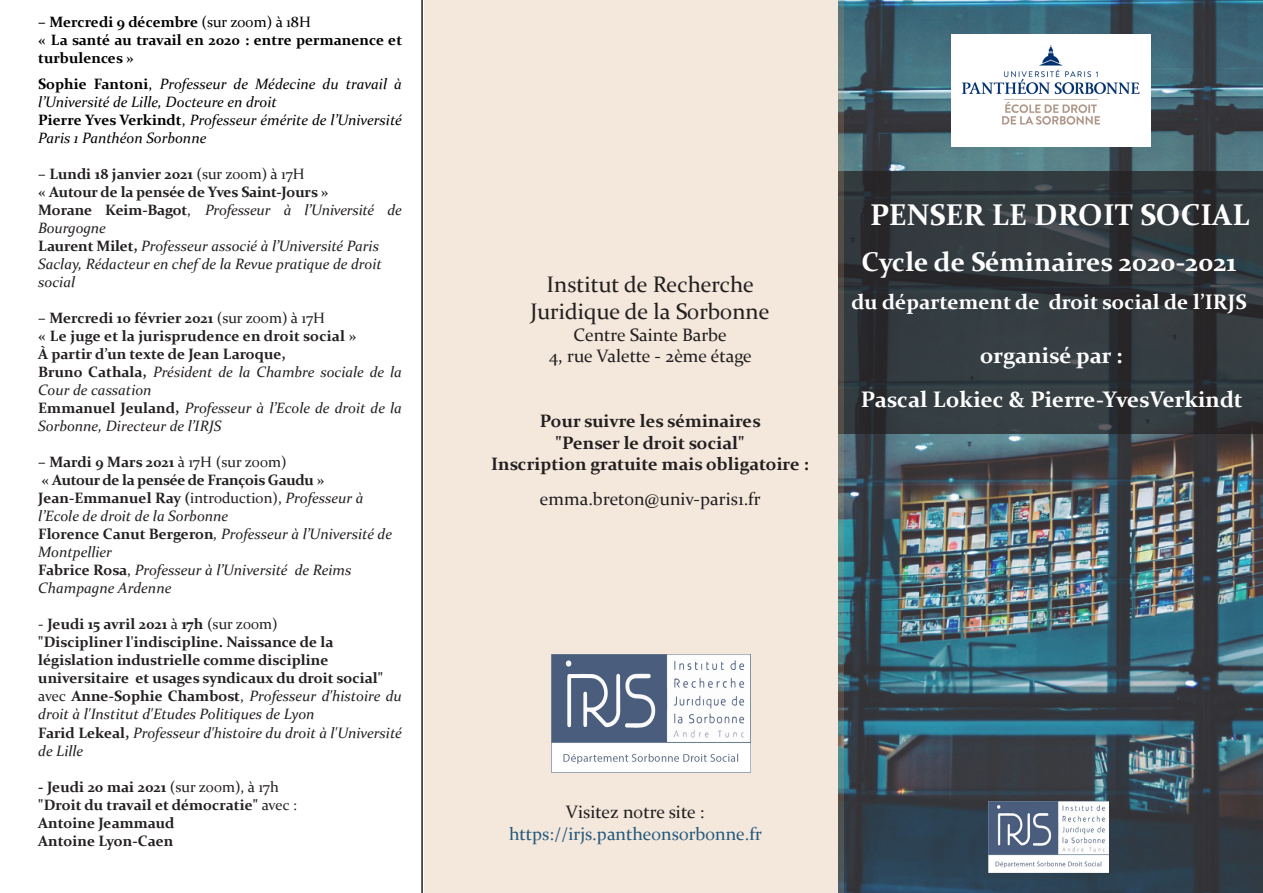
<style>
.page{position:relative;width:1263px;height:893px;background:#fff}
.page>*{position:absolute;margin:0;border:0;box-sizing:border-box;transform-origin:0 0}
.t1{font:700 30px "Constantia";color:#fff}
.t2{font:700 27px "Constantia";color:#fff}
.t3{font:700 22.5px "Constantia";color:#fff}
.t4{font:22.5px "Constantia";color:#231f20}
.t5{font:700 21px "Constantia";color:#fff}
.t6{font:700 18px "Constantia";color:#231f20}
.t7{font:18px/21.6px "Constantia";color:#231f20;text-align:center}
.t8{font:18px/21.6px "Constantia";color:#255a7d;text-align:center}
.t9{font:italic 15px/18px "Constantia";color:#231f20}
.t10{font:700 15px/18px "Constantia";color:#231f20}
.t11{font:italic 15px/18px "Constantia";color:#000}
.t12{font:700 15px/18px "Constantia";color:#000}
.t13{font:700 15px "Constantia";letter-spacing:-.02em;color:#231f20}
.s1{font-weight:400}
.s2{font-weight:700;font-style:normal}
.s3{font-style:normal}
.s4{color:#231f20}
</style>
<div class="page">
<img style="left:843px;top:0;width:420px;height:893px">
<svg style="left:843px;top:171px;width:420px;height:263px;background:#31383b"></svg>
<div style="left:424px;top:0;width:419px;height:893px;background:#f4e8dc"></div>
<img style="left:989px;top:801px;width:120px;height:71px">
<img style="left:952px;top:35px;width:199px;height:112px">
<img style="left:552px;top:655px;width:199px;height:118px">
<hr style="left:421px;top:0;width:2px;height:893px;background:#231f20">
<p class="t12" style="left:38px;top:12px;width:274px">– Mercredi 9 décembre <span class="s1">(sur zoom) à 18H</span></p>
<p class="t12" style="left:38px;top:30px;width:365px">« La santé au travail en 2020 : entre permanence et turbulences »</p>
<p class="t11" style="left:38px;top:75px;width:365px"><span class="s2">Sophie Fantoni</span><span class="s3">,</span> Professeur de Médecine du travail à l’Université de Lille, Docteure en droit</p>
<p class="t11" style="left:38px;top:111px;width:365px"><span class="s2">Pierre Yves Verkindt</span><span class="s3">,</span> Professeur émérite de l’Université<br>Paris 1 Panthéon Sorbonne</p>
<p class="t10" style="left:38px;top:165px;width:268px">– Lundi 18 janvier 2021 <span class="s1">(sur zoom) à 17H</span></p>
<p class="t10" style="left:38px;top:183px;width:292px">« Autour de la pensée de Yves Saint-Jours »</p>
<p class="t9" style="left:38px;top:201px;width:365px"><span class="s2">Morane Keim-Bagot</span><span class="s3">,</span> Professeur à l’Université de<br>Bourgogne</p>
<p class="t9" style="left:38px;top:237px;width:345px"><span class="s2">Laurent Milet,</span> Professeur associé à l’Université Paris<br>Saclay, Rédacteur en chef de la Revue pratique de droit social</p>
<p class="t10" style="left:38px;top:309px;width:288px">– Mercredi 10 février 2021 <span class="s1">(sur zoom) à 17H</span></p>
<p class="t10" style="left:38px;top:327px;width:320px">« Le juge et la jurisprudence en droit social »</p>
<p class="t10" style="left:38px;top:345px;width:249px">À partir d’un texte de Jean Laroque,</p>
<p class="t9" style="left:38px;top:363px;width:365px"><span class="s2">Bruno Cathala,</span> Président de la Chambre sociale de la<br>Cour de cassation</p>
<p class="t9" style="left:38px;top:399px;width:365px"><span class="s2">Emmanuel Jeuland,</span> Professeur à l’Ecole de droit de la<br>Sorbonne, Directeur de l’IRJS</p>
<p class="t10" style="left:38px;top:453px;width:250px">– Mardi 9 Mars 2021 <span class="s1">à 17H (sur zoom)</span></p>
<p class="t13" style="left:42px;top:470px;width:285px">« Autour de la pensée de François Gaudu »</p>
<p class="t9" style="left:38px;top:489px;width:327px"><span class="s2">Jean-Emmanuel Ray (</span><span class="s3">introduction),</span> Professeur à l’Ecole de droit de la Sorbonne</p>
<p class="t9" style="left:38px;top:525px;width:355px"><span class="s2">Florence Canut Bergeron</span>, Professeur à l’Université de<br>Montpellier</p>
<p class="t9" style="left:38px;top:561px;width:315px"><span class="s2">Fabrice Rosa</span><span class="s3">,</span> Professeur à l’Université de Reims<br>Champagne Ardenne</p>
<p class="t10" style="left:38px;top:615px;width:346px"><span class="s1">-</span> Jeudi 15 avril 2021 <span class="s1">à</span> 17h <span class="s1">(sur zoom)<br></span>"Discipliner l'indiscipline. Naissance de la législation industrielle comme discipline universitaire et usages syndicaux du droit social"</p>
<p class="t9" style="left:38px;top:687px;width:365px"><span class="s3">avec</span> <span class="s2">Anne-Sophie Chambost</span><span class="s3">,</span> Professeur d'histoire du droit à l'Institut d'Etudes Politiques de Lyon</p>
<p class="t9" style="left:38px;top:723px;width:365px"><span class="s2">Farid Lekeal,</span> Professeur d'histoire du droit à l'Université de Lille</p>
<p class="t10" style="left:38px;top:777px;width:242px">- Jeudi 20 mai 2021 <span class="s1">(sur zoom), à 17h</span></p>
<p class="t10" style="left:38px;top:795px;width:260px">"Droit du travail et démocratie" <span class="s1">avec :</span></p>
<p class="t10" style="left:38px;top:813px;width:138px">Antoine Jeammaud</p>
<p class="t10" style="left:38px;top:831px;width:137px">Antoine Lyon-Caen</p>
<p class="t4" style="left:547px;top:269px;width:209px">Institut de Recherche</p>
<p class="t4" style="left:531px;top:296px;width:240px">Juridique de la Sorbonne</p>
<p class="t7" style="left:549px;top:323px;width:204px">Centre Sainte Barbe<br>4, rue Valette - 2ème étage</p>
<p class="t6" style="left:540px;top:409px;width:222px">Pour suivre les séminaires</p>
<p class="t6" style="left:555px;top:430px;width:191px">"Penser le droit social"</p>
<p class="t6" style="left:491px;top:452px;width:319px">Inscription gratuite mais obligatoire :</p>
<p class="t7" style="left:540px;top:487px;width:222px">emma.breton@univ-paris1.fr</p>
<p class="t1" style="left:870px;top:194px;width:381px">PENSER LE DROIT SOCIAL</p>
<p class="t2" style="left:862px;top:243px;width:376px">Cycle de Séminaires 2020-2021</p>
<p class="t5" style="left:851px;top:287px;width:396px">du département de droit social de l’IRJS</p>
<p class="t3" style="left:980px;top:340px;width:144px">organisé par :</p>
<p class="t3" style="left:861px;top:384px;width:383px">Pascal Lokiec &amp; Pierre-YvesVerkindt</p>
<p class="t8" style="left:509px;top:801px;width:254px"><span class="s4">Visitez notre site : </span>https://irjs.pantheonsorbonne.fr</p>
</div>
